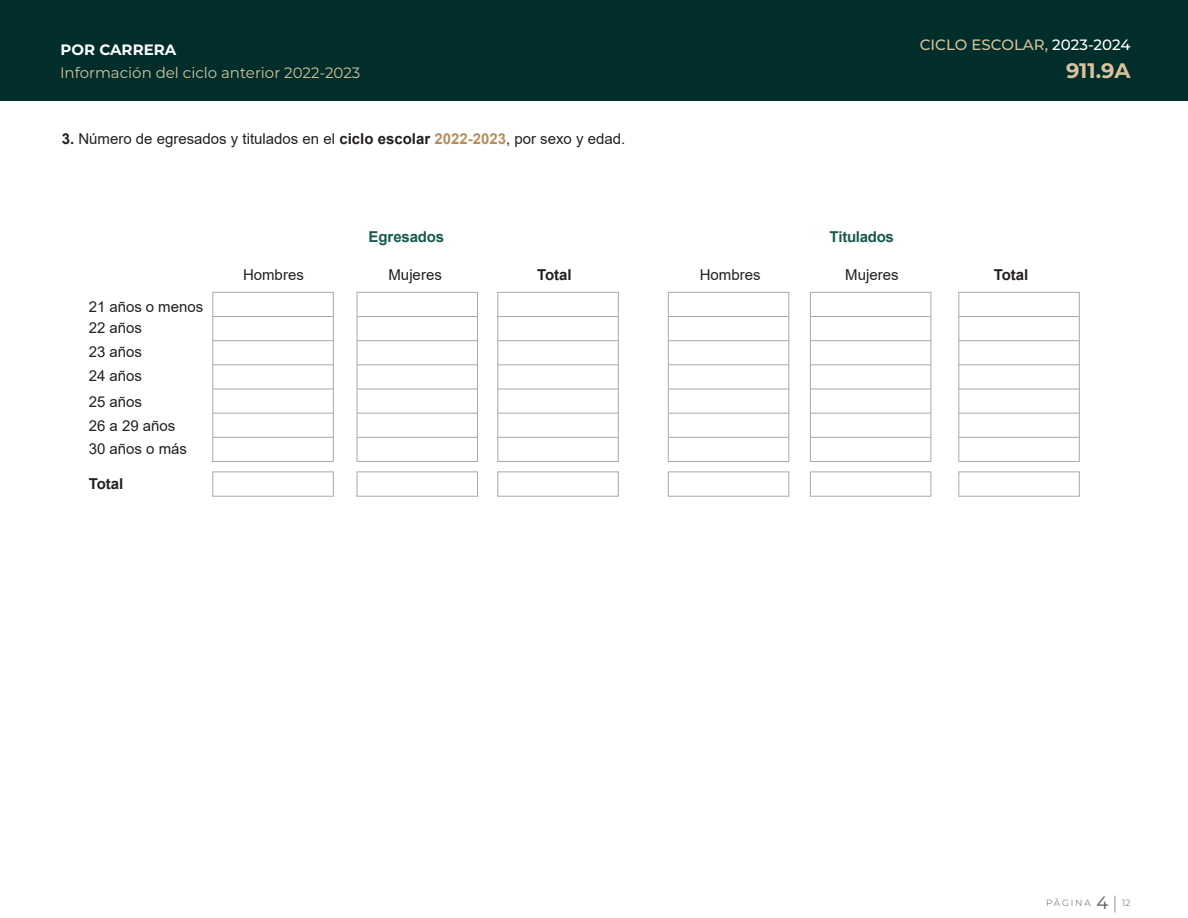
<style>
.page{position:relative;width:1188px;height:918px;background:#fff}
.page>*{position:absolute;margin:0;border:0;box-sizing:border-box;transform-origin:0 0}
.t1{font:700 21px "Montserrat";color:#d7c29d}
.t2{font:15px/23.5px "Arial";color:#231f20}
.t3{font:15px "Montserrat";color:#d7c29d}
.t4{font:500 15px "Montserrat";color:#d7c29d}
.t5{font:700 15px "Arial";letter-spacing:-.015em;color:#165a4e}
.t6{font:700 15px "Arial";color:#231f20}
.t7{font:700 15px "Montserrat";color:#fff}
.t8{font:300 9px "Montserrat";letter-spacing:.195em;color:#57585a}
.s1{color:#fff}
.s2{font-weight:700}
.s3{font-weight:700;color:#b28e5e}
.s4{font-weight:400;font-size:18px}
.s5{font-weight:200;font-size:18px}
</style>
<div class="page">
<hr style="left:213px;top:316px;width:120px;height:1px;background:#a8a9ad">
<hr style="left:213px;top:340px;width:120px;height:1px;background:#a8a9ad">
<hr style="left:213px;top:365px;width:120px;height:1px;background:#a8a9ad">
<hr style="left:213px;top:389px;width:120px;height:1px;background:#a8a9ad">
<hr style="left:213px;top:413px;width:120px;height:1px;background:#a8a9ad">
<hr style="left:213px;top:437px;width:120px;height:1px;background:#a8a9ad">
<div style="left:0;top:0;width:1188px;height:100px;background:#012d2a"></div>
<div style="left:213px;top:292px;width:121px;height:170px;border:1px solid #a8a9ad"></div>
<div style="left:213px;top:472px;width:121px;height:24px;border:1px solid #a8a9ad"></div>
<hr style="left:357px;top:316px;width:121px;height:1px;background:#a8a9ad">
<hr style="left:357px;top:340px;width:121px;height:1px;background:#a8a9ad">
<hr style="left:357px;top:365px;width:121px;height:1px;background:#a8a9ad">
<hr style="left:357px;top:389px;width:121px;height:1px;background:#a8a9ad">
<hr style="left:357px;top:413px;width:121px;height:1px;background:#a8a9ad">
<hr style="left:357px;top:437px;width:121px;height:1px;background:#a8a9ad">
<div style="left:357px;top:292px;width:121px;height:170px;border:1px solid #a8a9ad"></div>
<div style="left:357px;top:472px;width:121px;height:24px;border:1px solid #a8a9ad"></div>
<hr style="left:498px;top:316px;width:120px;height:1px;background:#a8a9ad">
<hr style="left:498px;top:340px;width:120px;height:1px;background:#a8a9ad">
<hr style="left:498px;top:365px;width:120px;height:1px;background:#a8a9ad">
<hr style="left:498px;top:389px;width:120px;height:1px;background:#a8a9ad">
<hr style="left:498px;top:413px;width:120px;height:1px;background:#a8a9ad">
<hr style="left:498px;top:437px;width:120px;height:1px;background:#a8a9ad">
<div style="left:498px;top:292px;width:121px;height:170px;border:1px solid #a8a9ad"></div>
<div style="left:498px;top:472px;width:121px;height:24px;border:1px solid #a8a9ad"></div>
<hr style="left:668px;top:316px;width:121px;height:1px;background:#a8a9ad">
<hr style="left:668px;top:340px;width:121px;height:1px;background:#a8a9ad">
<hr style="left:668px;top:365px;width:121px;height:1px;background:#a8a9ad">
<hr style="left:668px;top:389px;width:121px;height:1px;background:#a8a9ad">
<hr style="left:668px;top:413px;width:121px;height:1px;background:#a8a9ad">
<hr style="left:668px;top:437px;width:121px;height:1px;background:#a8a9ad">
<div style="left:668px;top:292px;width:121px;height:170px;border:1px solid #a8a9ad"></div>
<div style="left:668px;top:472px;width:121px;height:24px;border:1px solid #a8a9ad"></div>
<hr style="left:810px;top:316px;width:121px;height:1px;background:#a8a9ad">
<hr style="left:810px;top:340px;width:121px;height:1px;background:#a8a9ad">
<hr style="left:810px;top:365px;width:121px;height:1px;background:#a8a9ad">
<hr style="left:810px;top:389px;width:121px;height:1px;background:#a8a9ad">
<hr style="left:810px;top:413px;width:121px;height:1px;background:#a8a9ad">
<hr style="left:810px;top:437px;width:121px;height:1px;background:#a8a9ad">
<div style="left:810px;top:292px;width:121px;height:170px;border:1px solid #a8a9ad"></div>
<div style="left:810px;top:472px;width:121px;height:24px;border:1px solid #a8a9ad"></div>
<hr style="left:959px;top:316px;width:120px;height:1px;background:#a8a9ad">
<hr style="left:959px;top:340px;width:120px;height:1px;background:#a8a9ad">
<hr style="left:959px;top:365px;width:120px;height:1px;background:#a8a9ad">
<hr style="left:959px;top:389px;width:120px;height:1px;background:#a8a9ad">
<hr style="left:959px;top:413px;width:120px;height:1px;background:#a8a9ad">
<hr style="left:959px;top:437px;width:120px;height:1px;background:#a8a9ad">
<div style="left:959px;top:292px;width:121px;height:170px;border:1px solid #a8a9ad"></div>
<div style="left:959px;top:472px;width:121px;height:24px;border:1px solid #a8a9ad"></div>
<p class="t4" style="left:920px;top:34px;width:212px">CICLO ESCOLAR, <span class="s1">2023-2024</span></p>
<p class="t7" style="left:60px;top:39px;width:117px">POR CARRERA</p>
<p class="t3" style="left:60px;top:63px;width:302px">Información del ciclo anterior 2022-2023</p>
<h1 class="t1" style="left:1066px;top:56px;width:66px">911.9A</h1>
<p class="t2" style="left:62px;top:127px;width:565px"><span class="s2">3.</span> Número de egresados y titulados en el <span class="s2">ciclo escolar</span> <span class="s3">2022-2023</span>, por sexo y edad.</p>
<p class="t5" style="left:369px;top:226px;width:77px">Egresados</p>
<p class="t5" style="left:830px;top:226px;width:66px">Titulados</p>
<p class="t2" style="left:89px;top:296px;width:116px;line-height:20.9px">21 años o menos<br>22 años</p>
<p class="t2" style="left:89px;top:339px;width:55px;line-height:24px">23 años<br>24 años</p>
<p class="t2" style="left:89px;top:390px;width:100px">25 años<br>26 a 29 años<br>30 años o más</p>
<p class="t6" style="left:89px;top:473px;width:36px">Total</p>
<p class="t2" style="left:243px;top:262px;width:62px">Hombres</p>
<p class="t2" style="left:388px;top:262px;width:55px">Mujeres</p>
<p class="t6" style="left:537px;top:264px;width:36px">Total</p>
<p class="t2" style="left:700px;top:262px;width:62px">Hombres</p>
<p class="t2" style="left:845px;top:262px;width:55px">Mujeres</p>
<p class="t6" style="left:994px;top:264px;width:36px">Total</p>
<p class="t8" style="left:1046px;top:896px;width:86px">PĀGINA <span class="s4">4</span><span class="s5">|</span> 12</p>
</div>
